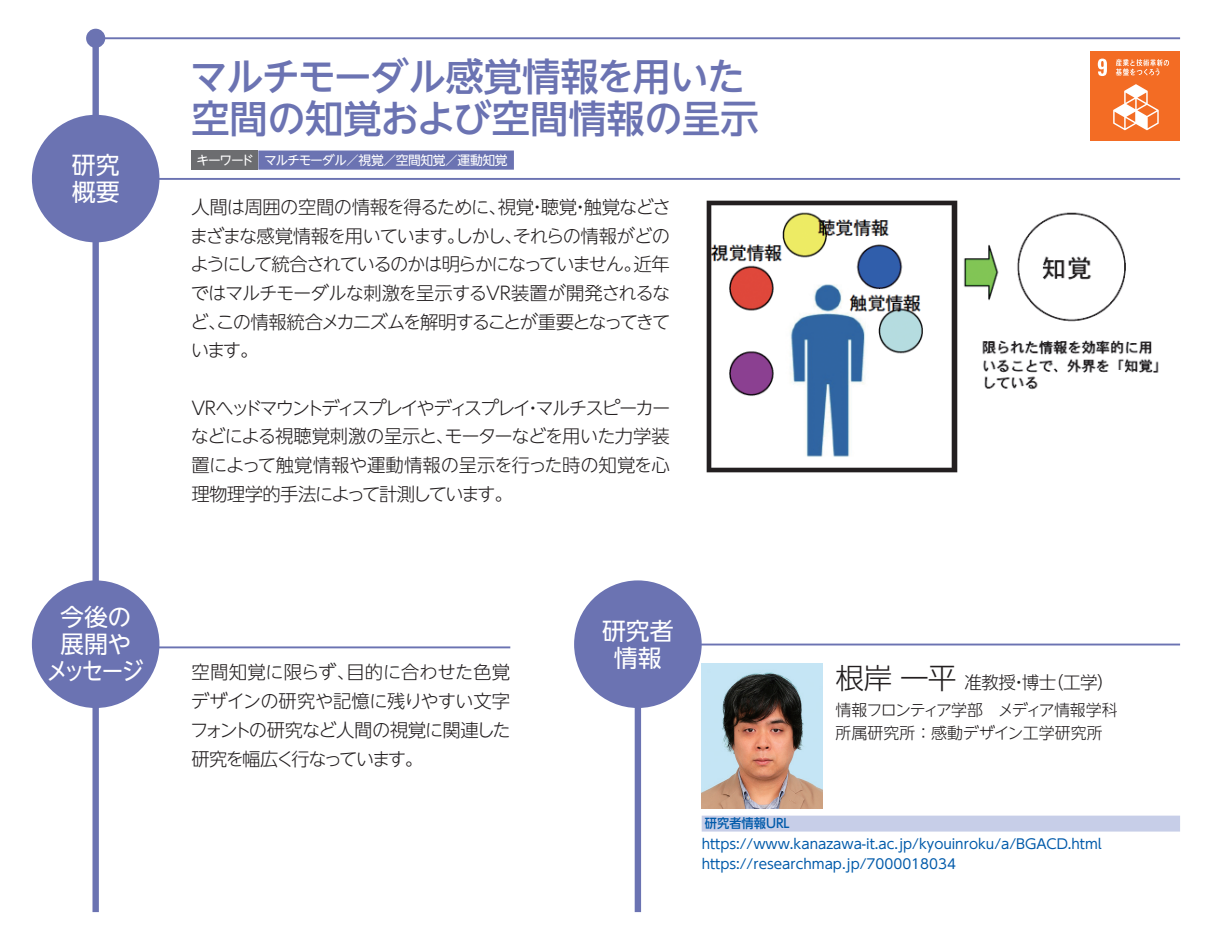
<style>
.page{position:relative;width:1212px;height:944px;background:#fff}
.page>*{position:absolute;margin:0;border:0;box-sizing:border-box;transform-origin:0 0}
.t1{font:500 38.25px/41.4px "UD Shin Go NT Pr 6 N";letter-spacing:-.01em;color:#6b73b2}
.t2{font:300 28.8px "UD Shin Go NT Pr 6 N";color:#231f20}
.t3{font:23.85px/27px "UD Shin Go NT Pr 6 N";letter-spacing:-.045em;color:#fff;text-align:center}
.t4{font:23.85px/27px "UD Shin Go NT Pr 6 N";color:#fff}
.t5{font:300 18.22px/28.8px "UD Shin Go NT Pr 6 N";letter-spacing:-.06em;color:#231f20}
.t6{font:300 18.22px/28.8px "UD Shin Go NT Pr 6 N";letter-spacing:-.08em;color:#231f20}
.t7{font:300 18.22px/28.8px "UD Shin Go NT Pr 6 N";letter-spacing:-.03em;color:#231f20}
.t8{font:300 18.22px "UD Shin Go NT Pr 6 N";letter-spacing:-.11em;color:#231f20}
.t9{font:300 18.22px "UD Shin Go NT Pr 6 N";letter-spacing:-.015em;color:#231f20}
.t10{font:300 17.55px "UD Shin Go NT Pr 6 N";letter-spacing:-.03em;color:#231f20}
.t11{font:300 15.97px/23.2px "UD Shin Go NT Pr 6 N";letter-spacing:-.015em;color:#231f20}
.t12{font:13.5px/20px "UD Shin Go NT Pr 6 N";color:#015aaa}
.t13{font:12.83px "UD Shin Go NT Pr 6 N";letter-spacing:-.03em;color:#fff}
.t14{font:500 12.83px "UD Shin Go NT Pr 6 N";color:#015aaa;scale:.96 1}
.t15{font:12.83px "UD Shin Go NT Pr 6 N";letter-spacing:-.075em;color:#fff}
</style>
<div class="page">
<div style="left:92px;top:32px;width:7px;height:880px;background:#6b73b2"></div>
<hr style="left:96px;top:37px;width:1084px;height:2px;background:#6b73b2">
<div style="left:86px;top:29px;width:19px;height:19px;background:#6b73b2;border-radius:50%"></div>
<div style="left:635px;top:606px;width:6px;height:306px;background:#6b73b2"></div>
<hr style="left:96px;top:646px;width:414px;height:2px;background:#6b73b2">
<hr style="left:638px;top:644px;width:542px;height:1px;background:#6b73b2">
<div style="left:35px;top:584px;width:121px;height:121px;background:#6b73b2;border-radius:50%"></div>
<div style="left:32px;top:580px;width:127px;height:128px;border:6px solid #6b73b2;border-radius:50%"></div>
<div style="left:577px;top:584px;width:121px;height:121px;background:#6b73b2;border-radius:50%"></div>
<div style="left:574px;top:580px;width:128px;height:128px;border:6px solid #6b73b2;border-radius:50%"></div>
<hr style="left:96px;top:178px;width:1084px;height:2px;background:#6b73b2">
<div style="left:35px;top:118px;width:121px;height:121px;background:#6b73b2;border-radius:50%"></div>
<div style="left:32px;top:115px;width:127px;height:127px;border:6px solid #6b73b2;border-radius:50%"></div>
<div style="left:1091px;top:51px;width:89px;height:89px;background:#f36c24"></div>
<svg style="left:1098px;top:59px;width:9px;height:17px"></svg>
<svg style="left:1113px;top:84px;width:46px;height:46px"></svg>
<svg style="left:1116px;top:59px;width:53px;height:17px"></svg>
<div style="left:258px;top:151px;width:256px;height:19px;background:#6b73b2"></div>
<div style="left:191px;top:151px;width:67px;height:19px;background:#6c6d70"></div>
<img style="left:706px;top:200px;width:453px;height:273px">
<div style="left:702px;top:816px;width:478px;height:16px;background:#c7cee8"></div>
<img style="left:702px;top:663px;width:121px;height:146px">
<h3 class="t4" style="left:72px;top:151px;width:49px">研究概要</h3>
<h3 class="t3" style="left:46px;top:603px;width:99px">今後の展開やメッセージ</h3>
<h1 class="t1" style="left:190px;top:55px;width:570px">マルチモーダル感覚情報を用いた空間の知覚および空間情報の呈示</h1>
<p class="t15" style="left:197px;top:150px;width:59px">キーワード</p>
<p class="t13" style="left:264px;top:150px;width:245px">マルチモーダル／視覚／空間知覚／運動知覚</p>
<p class="t9" style="left:498px;top:192px;width:175px">視覚聴覚触覚などさ</p>
<p class="t5" style="left:190px;top:192px;width:482px">人間は周囲の空間の情報を得るために、<br>まざまな感覚情報を用いていますしかしそれらの情報がどの</p>
<p class="t5" style="left:528px;top:192px;width:20px">・</p>
<p class="t5" style="left:571px;top:192px;width:20px">・</p>
<p class="t5" style="left:447px;top:221px;width:20px">。</p>
<p class="t5" style="left:504px;top:221px;width:20px">、</p>
<p class="t5" style="left:633px;top:249px;width:38px">近年</p>
<p class="t6" style="left:190px;top:249px;width:481px">ようにして統合されているのかは明らかになっていません。<br>ではマルチモーダルな刺激を呈示するVR装置が開発されるなどこの情報統合メカニズムを解明することが重要となってきて</p>
<p class="t5" style="left:191px;top:307px;width:69px;text-indent:17px">、<br>います。</p>
<p class="t8" style="left:191px;top:393px;width:480px">VRヘッドマウントディスプレイやディスプレイマルチスピーカー</p>
<p class="t5" style="left:191px;top:393px;width:480px;text-indent:333px">・<br>などによる視聴覚刺激の呈示とモーターなどを用いた力学装</p>
<p class="t7" style="left:191px;top:421px;width:480px;text-indent:245px">、<br>置によって触覚情報や運動情報の呈示を行った時の知覚を心理物理学的手法によって計測しています。</p>
<p class="t5" style="left:190px;top:657px;width:322px">空間知覚に限らず、<br>デザインの研究や記憶に残りやすい文字フォントの研究など人間の視覚に関連した研究を幅広く行なっています。</p>
<p class="t9" style="left:346px;top:658px;width:165px">目的に合わせた色覚</p>
<h3 class="t4" style="left:602px;top:616px;width:73px;text-align:center">研究者情報</h3>
<h2 class="t2" style="left:836px;top:654px;width:122px">根岸一平</h2>
<p class="t11" style="left:836px;top:697px;width:284px">情報フロンティア学部　メディア情報学科所属研究所：感動デザイン工学研究所</p>
<p class="t10" style="left:1046px;top:668px;width:70px">（工学(</p>
<p class="t10" style="left:964px;top:668px;width:93px">准教授博士</p>
<p class="t10" style="left:1010px;top:668px;width:19px">・</p>
<p class="t14" style="left:705px;top:813px;width:90px">研究者情報URL</p>
<p class="t12" style="left:702px;top:834px;width:402px">https://www.kanazawa i t- .ac.jp/kyouinroku a/ /BGACD.html https://researchmap.jp/7000018034</p>
</div>
